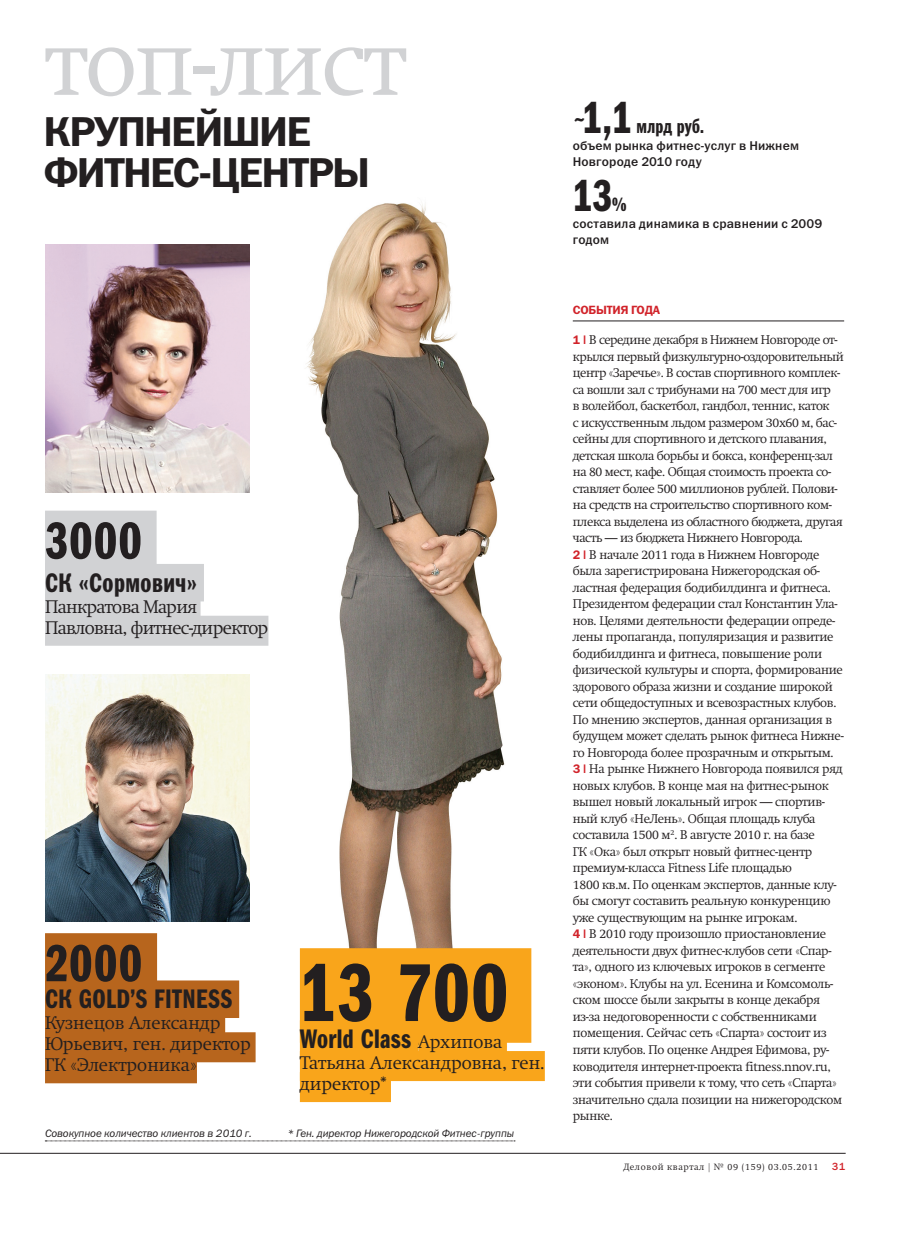
<style>
.page{position:relative;width:915px;height:1234px;background:#fff}
.page>*{position:absolute;margin:0;border:0;box-sizing:border-box;transform-origin:0 0}
.t1{font:93px "Swift Light C";letter-spacing:-.02em;color:#d1d2d4}
.t2{font:82.5px "Franklin Gothic Demi Cmp C";color:#231f20}
.t3{font:52.5px "Franklin Gothic Demi Cmp C";letter-spacing:.03em;color:#231f20}
.t4{font:45px "Franklin Gothic Demi Cmp C";color:#231f20}
.t5{font:42px/41.2px "Franklin Gothic Demi C";letter-spacing:-.04em;color:#231f20}
.t6{font:27px "Franklin Gothic Demi Cmp C";letter-spacing:.015em;color:#231f20}
.t7{font:19.5px "Franklin Gothic Demi Cmp C";letter-spacing:.01em;color:#231f20}
.t8{font:18px/21px "Swift Light C";letter-spacing:-.005em;color:#231f20}
.t9{font:18px/21px "Swift Light C";letter-spacing:-.035em;color:#231f20}
.t10{font:12.75px/16.5px "Franklin Gothic Medium C";letter-spacing:.015em;color:#231f20}
.t11{font:12.45px/16.5px "Swift Light C";letter-spacing:-.02em;color:#231f20}
.t12{font:12px "Franklin Gothic Demi C";letter-spacing:-.02em;color:#d1232a}
.t13{font:italic 10.8px "Franklin Gothic Book C";letter-spacing:-.005em;color:#231f20}
.t14{font:10.5px "Franklin Gothic Medium C";color:#d1232a}
.t15{font:9px "Swift Light C";letter-spacing:.075em;color:#231f20}
.s1{font-family:"Swift Light C";font-size:18px}
.s2{font-family:"Franklin Gothic Demi C";color:#d1232a}
</style>
<div class="page">
<hr style="left:0;top:1152px;width:845px;height:1px;background:#231f20">
<img style="left:266px;top:203px;width:279px;height:900px">
<svg style="left:45px;top:1140px;width:470px;height:1px"></svg>
<hr style="left:572px;top:320px;width:271px;height:1px;background:#231f20">
<div style="left:300px;top:948px;width:231px;height:94px;background:#f9a51b"></div>
<div style="left:300px;top:1020px;width:118px;height:37px;background:#f9a51b"></div>
<div style="left:418px;top:1029px;width:88px;height:30px;background:#f9a51b"></div>
<div style="left:300px;top:1050px;width:244px;height:30px;background:#f9a51b"></div>
<div style="left:300px;top:1071px;width:91px;height:30px;background:#f9a51b"></div>
<div style="left:45px;top:510px;width:111px;height:60px;background:#d1d2d4"></div>
<div style="left:45px;top:564px;width:159px;height:37px;background:#d1d2d4"></div>
<div style="left:45px;top:594px;width:155px;height:30px;background:#d1d2d4"></div>
<div style="left:45px;top:615px;width:223px;height:30px;background:#d1d2d4"></div>
<div style="left:45px;top:932px;width:112px;height:60px;background:#b7651d"></div>
<div style="left:45px;top:980px;width:194px;height:37px;background:#b7651d"></div>
<div style="left:45px;top:1010px;width:180px;height:30px;background:#b7651d"></div>
<div style="left:45px;top:1031px;width:210px;height:30px;background:#b7651d"></div>
<div style="left:45px;top:1052px;width:152px;height:30px;background:#b7651d"></div>
<img style="left:45px;top:245px;width:204px;height:247px">
<img style="left:45px;top:674px;width:204px;height:247px">
<h1 class="t1" style="left:45px;top:8px;width:363px">топ-лист</h1>
<h3 class="t5" style="left:44px;top:110px;width:328px">КРУПНЕЙШИЕ<br>ФИТНЕС-ЦЕНТРЫ</h3>
<h3 class="t3" style="left:45px;top:511px;width:98px">3000</h3>
<h3 class="t6" style="left:45px;top:567px;width:153px">СК «Сормович»</h3>
<h3 class="t9" style="left:45px;top:596px;width:225px">Панкратова Мария<br>Павловна, фитнес-директор</h3>
<h3 class="t3" style="left:45px;top:933px;width:98px">2000</h3>
<h3 class="t6" style="left:45px;top:983px;width:188px">СК GOLD’S FITNESS</h3>
<h3 class="t8" style="left:45px;top:1012px;width:207px">Кузнецов Александр<br>Юрьевич, ген. директор<br>ГК «Электроника»</h3>
<h2 class="t2" style="left:300px;top:946px;width:209px">13 700</h2>
<h3 class="t6" style="left:300px;top:1023px;width:204px">World Class <span class="s1">Архипова</span></h3>
<h3 class="t8" style="left:300px;top:1052px;width:246px">Татьяна Александровна, ген. директор*</h3>
<p class="t13" style="left:45px;top:1126px;width:208px">Совокупное количество клиентов в 2010 г.</p>
<p class="t13" style="left:288px;top:1126px;width:228px">* Ген. директор Нижегородской Фитнес-группы</p>
<h3 class="t4" style="left:582px;top:92px;width:51px">1,1</h3>
<h3 class="t7" style="left:572px;top:115px;width:15px">~</h3>
<h3 class="t7" style="left:636px;top:115px;width:69px">млрд руб.</h3>
<p class="t10" style="left:572px;top:137px;width:228px">объем рынка фитнес-услуг в Нижнем<br>Новгороде 2010 году</p>
<h3 class="t4" style="left:572px;top:170px;width:41px">13</h3>
<h3 class="t7" style="left:611px;top:193px;width:16px">%</h3>
<p class="t10" style="left:572px;top:215px;width:251px">составила динамика в сравнении с 2009 годом</p>
<p class="t12" style="left:572px;top:303px;width:89px">СОБЫТИЯ ГОДА</p>
<p class="t11" style="left:572px;top:331px;width:272px"><span class="s2">1 |</span> В середине декабря в Нижнем Новгороде от&shy;крылся первый физкультурно-оздоровительный центр «Заречь е». В состав спортивного комплек&shy;са вошли зал с трибунами на 700 мест для игр<br>в волейбол, баскетбол, гандбол, теннис, каток<br>с искусственным льдом размером 30х60 м, бас&shy;сейны для спортивного и детского плавания, детская школа борьбы и бокса, конференц-зал на 80 мест, кафе. Общая стоимость проекта со&shy;ставляет более 500 миллионов рублей. Полови&shy;на средств на строительство спортивного ком&shy;плекса выделена из областного бюджета, другая часть — из бюджета Нижнего Новгорода.<br><span class="s2">2 |</span> В начале 2011 года в Нижнем Новгороде была зарегистрирована Нижегородская об&shy;ластная федерация бодибилдинга и фитнеса.<br>Президентом федерации стал Константин Ула&shy;нов. Целями деятельности федерации опреде&shy;лены пропаганда, популяризация и развитие бодибилдинга и фитнеса, повышение роли физической культуры и спорта, формирование здорового образа жизни и создание широкой сети общедоступных и всевозрастных клубов.<br>По мнению экспертов, данная организация в будущем может сделать рынок фитнеса Нижне&shy;го Новгорода более прозрачным и открытым.<br><span class="s2">3 |</span> На рынке Нижнего Новгорода появился ряд новых клубов. В конце мая на фитнес-рынок вышел новый локальный игрок — спортив&shy;ный клуб «НеЛень». Общая площадь клуба составила 1500 м<sup>2</sup>. В августе 2010 г. на базе<br>ГК «Ока» был открыт новый фитнес-центр премиум-класса Fitness Life площадью<br>1800 кв.м. По оценкам экспертов, данные клу&shy;бы смогут составить реальную конкуренцию уже существующим на рынке игрокам.<br><span class="s2">4 |</span> В 2010 году произошло приостановление деятельности двух фитнес-клубов сети «Спар&shy;та», одного из ключевых игроков в сегменте «эконом». Клубы на ул. Есенина и Комсомоль&shy;ском шоссе были закрыты в конце декабря из-за недоговоренности с собственниками помещения. Сейчас сеть «Спарта» состоит из пяти клубов. По оценке Андрея Ефимова, ру&shy;ководителя интернет-проекта fitness.nnov.ru, эти события привели к тому, что сеть «Спарта» значительно сдала позиции на нижегородском рынке.</p>
<p class="t15" style="left:623px;top:1160px;width:196px">Деловой квартал | № 09 (159) 03.05.2011</p>
<p class="t14" style="left:831px;top:1159px;width:15px">31</p>
</div>
